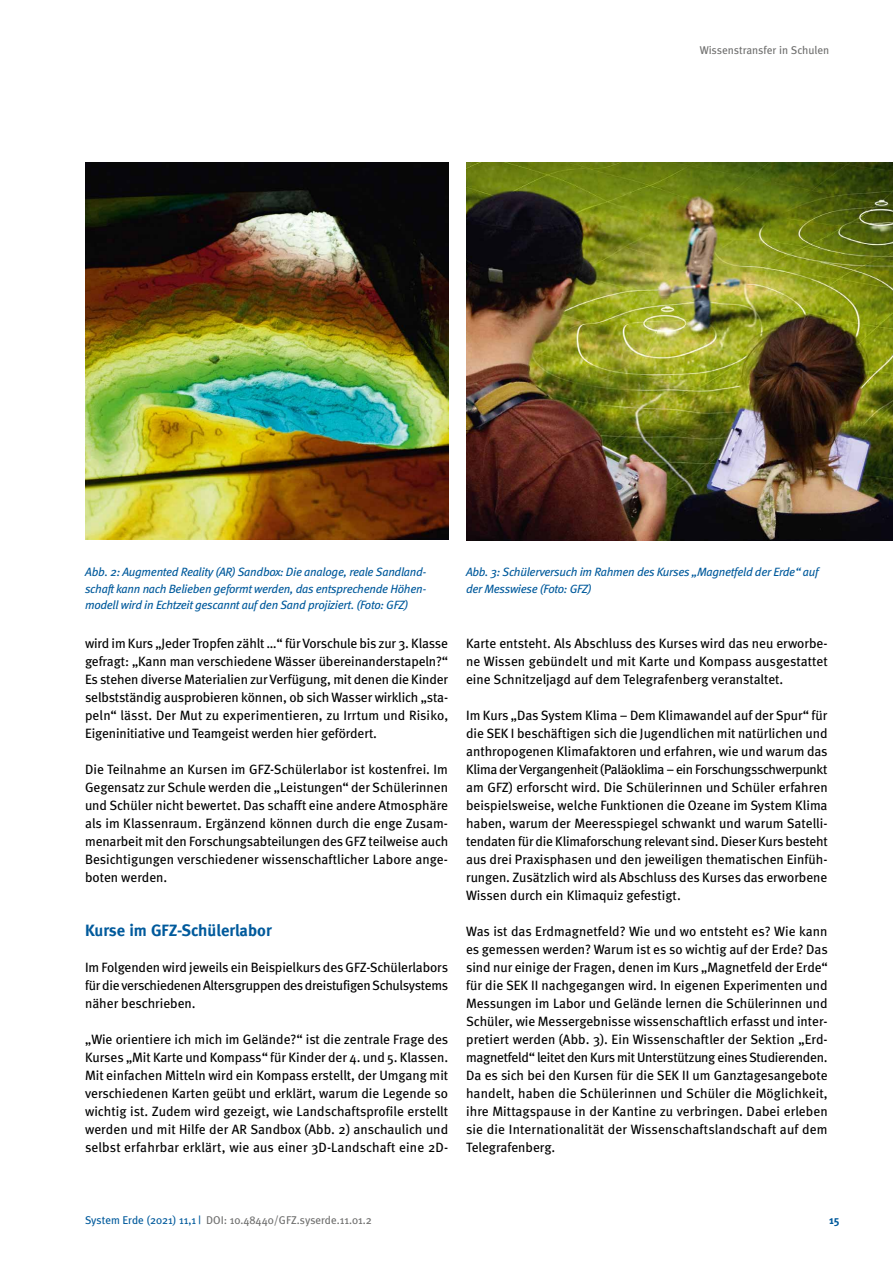
<style>
.page{position:relative;width:893px;height:1263px;background:#fff}
.page>*{position:absolute;margin:0;border:0;box-sizing:border-box;transform-origin:0 0}
.t1{font:700 16.5px "Meta";color:#005a9c}
.t2{font:13.5px/18px "Meta";color:#000;text-align:justify}
.t3{font:italic 12px/16.5px "Meta";letter-spacing:-.02em;color:#005a9c;text-align:justify}
.t4{font:11.25px "Meta Plus";color:#6f6f6e}
.t5{font:11.25px "Meta";letter-spacing:-.005em;color:#6f6f6e}
.t6{font:700 11.25px "Meta";color:#005a9c}
.s1{color:#005a9c}
</style>
<div class="page">
<img style="left:85px;top:162px;width:363px;height:377px">
<img style="left:466px;top:162px;width:427px;height:378px">
<p class="t5" style="left:700px;top:43px;width:131px">Wissenstransfer in Schulen</p>
<p class="t3" style="left:85px;top:563px;width:343px">Abb. 2: Augmented Reality (AR) Sandbox: Die analoge, reale Sandland&shy;schaft kann nach Belieben geformt werden, das entsprechende Höhen&shy;modell wird in Echtzeit gescannt auf den Sand projiziert. (Foto: GFZ)</p>
<p class="t3" style="left:466px;top:563px;width:354px">Abb. 3: Schülerversuch im Rahmen des Kurses „Magnetfeld der Erde“ auf der Messwiese (Foto: GFZ)</p>
<p class="t2" style="left:85px;top:634px;width:365px">wird im Kurs „Jeder Tropfen zählt …“ für Vorschule bis zur 3. Klasse gefragt: „Kann man verschiedene Wässer übereinanderstapeln?“ Es stehen diverse Materialien zur Verfügung, mit denen die Kinder selbstständig ausprobieren können, ob sich Wasser wirklich „sta&shy;peln“ lässt. Der Mut zu experimentieren, zu Irrtum und Risiko, Eigeninitiative und Teamgeist werden hier gefördert.</p>
<p class="t2" style="left:85px;top:760px;width:365px">Die Teilnahme an Kursen im GFZ-Schülerlabor ist kostenfrei. Im Gegensatz zur Schule werden die „Leistungen“ der Schülerinnen und Schüler nicht bewertet. Das schafft eine andere Atmosphäre als im Klassenraum. Ergänzend können durch die enge Zusam&shy;menarbeit mit den Forschungsabteilungen des GFZ teilweise auch Besichtigungen verschiedener wissenschaftlicher Labore ange&shy;boten werden.</p>
<p class="t2" style="left:466px;top:634px;width:363px">Karte entsteht. Als Abschluss des Kurses wird das neu erworbe&shy;ne Wissen gebündelt und mit Karte und Kompass ausgestattet eine Schnitzeljagd auf dem Telegrafenberg veranstaltet.</p>
<p class="t2" style="left:466px;top:706px;width:363px">Im Kurs „Das System Klima – Dem Klimawandel auf der Spur“ für die SEK I beschäftigen sich die Jugendlichen mit natürlichen und anthropogenen Klimafaktoren und erfahren, wie und warum das Klima der Vergangenheit (Paläoklima – ein Forschungsschwerpunkt am GFZ) erforscht wird. Die Schülerinnen und Schüler erfahren beispielsweise, welche Funktionen die Ozeane im System Klima haben, warum der Meeresspiegel schwankt und warum Satelli&shy;tendaten für die Klimaforschung relevant sind. Dieser Kurs besteht aus drei Praxisphasen und den jeweiligen thematischen Einfüh&shy;rungen. Zusätzlich wird als Abschluss des Kurses das erworbene Wissen durch ein Klimaquiz gefestigt.</p>
<p class="t2" style="left:466px;top:922px;width:363px">Was ist das Erdmagnetfeld? Wie und wo entsteht es? Wie kann es gemessen werden? Warum ist es so wichtig auf der Erde? Das sind nur einige der Fragen, denen im Kurs „Magnetfeld der Erde“ für die SEK II nachgegangen wird. In eigenen Experimenten und Messungen im Labor und Gelände lernen die Schülerinnen und Schüler, wie Messergebnisse wissenschaftlich erfasst und inter&shy;pretiert werden (Abb. 3). Ein Wissenschaftler der Sektion „Erd&shy;magnetfeld“ leitet den Kurs mit Unterstützung eines Studierenden.<br>Da es sich bei den Kursen für die SEK II um Ganztagesangebote handelt, haben die Schülerinnen und Schüler die Möglichkeit, ihre Mittagspause in der Kantine zu verbringen. Dabei erleben sie die Internationalität der Wissenschaftslandschaft auf dem Telegrafenberg.</p>
<p class="t1" style="left:85px;top:920px;width:188px">Kurse im GFZ-Schülerlabor</p>
<p class="t2" style="left:85px;top:958px;width:365px">Im Folgenden wird jeweils ein Beispielkurs des GFZ-Schülerlabors für die verschiedenen Altersgruppen des dreistufigen Schulsystems näher beschrieben.</p>
<p class="t2" style="left:85px;top:1030px;width:365px">„Wie orientiere ich mich im Gelände?“ ist die zentrale Frage des Kurses „Mit Karte und Kompass“ für Kinder der 4. und 5. Klassen.<br>Mit einfachen Mitteln wird ein Kompass erstellt, der Umgang mit verschiedenen Karten geübt und erklärt, warum die Legende so wichtig ist. Zudem wird gezeigt, wie Landschaftsprofile erstellt werden und mit Hilfe der AR Sandbox (Abb. 2) anschaulich und selbst erfahrbar erklärt, wie aus einer 3D-Landschaft eine 2D-</p>
<p class="t4" style="left:85px;top:1214px;width:288px"><span class="s1">System Erde (2021) 11,1 |</span> DOI: 10.48440/GFZ.syserde.11.01.2</p>
<p class="t6" style="left:829px;top:1213px;width:12px">15</p>
</div>
